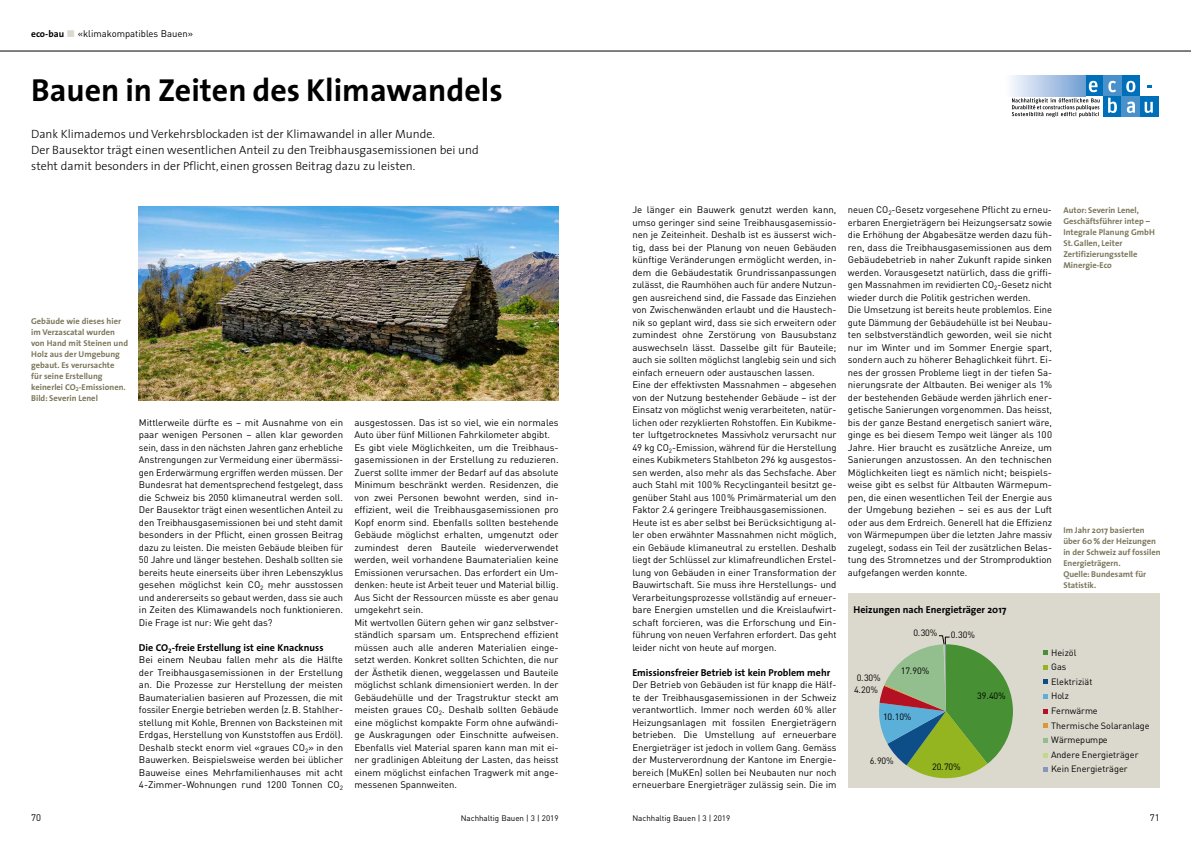
<style>
.page{position:relative;width:1191px;height:842px;background:#fff}
.page>*{position:absolute;margin:0;border:0;box-sizing:border-box;transform-origin:0 0}
.t1{font:700 32px "The Sans";color:#000}
.t2{font:300 12px/16px "The Sans";color:#000}
.t3{font:700 10px "The Sans";color:#000}
.t4{font:9.5px/12.5px "DIN";color:#000;text-align:justify}
.t5{font:9.1px/14.6px "DIN";color:#000}
.t6{font:700 8.5px/11px "The Sans";color:#7b765a}
.t7{font:8px "DIN";color:#000}
.s1{font-family:"The Sans";font-weight:700}
.s2{color:#dbd9ce}
</style>
<div class="page">
<hr style="left:0;top:51px;width:1191px;height:1px;background:#000">
<div style="left:1103px;top:96px;width:55px;height:20px;background:#006fb9"></div>
<div style="left:1121px;top:96px;width:19px;height:20px;background:#4991cb"></div>
<div style="left:1084px;top:76px;width:56px;height:20px;background:#006fb9"></div>
<div style="left:1103px;top:76px;width:18px;height:20px;background:#4991cb"></div>
<div style="left:1004px;top:76px;width:81px;height:20px;background:linear-gradient(to right,#fffeff,#719ed3)"></div>
<svg style="left:1088px;top:81px;width:9px;height:11px"></svg>
<svg style="left:1108px;top:81px;width:8px;height:11px"></svg>
<svg style="left:1126px;top:81px;width:9px;height:11px"></svg>
<svg style="left:1147px;top:85px;width:4px;height:3px"></svg>
<svg style="left:1108px;top:98px;width:8px;height:15px"></svg>
<svg style="left:1126px;top:102px;width:8px;height:11px"></svg>
<svg style="left:1144px;top:102px;width:8px;height:11px"></svg>
<svg style="left:1011px;top:98px;width:88px;height:19px"></svg>
<div style="left:848px;top:593px;width:311px;height:195px;background:#dbd9ce"></div>
<svg style="left:879px;top:635px;width:134px;height:144px"></svg>
<svg style="left:1043px;top:651px;width:4px;height:4px"></svg>
<svg style="left:1043px;top:665px;width:4px;height:4px"></svg>
<svg style="left:1043px;top:680px;width:4px;height:4px"></svg>
<svg style="left:1043px;top:694px;width:4px;height:4px"></svg>
<svg style="left:1043px;top:709px;width:4px;height:4px"></svg>
<svg style="left:1043px;top:724px;width:4px;height:4px"></svg>
<svg style="left:1043px;top:738px;width:4px;height:4px"></svg>
<svg style="left:1043px;top:753px;width:4px;height:4px"></svg>
<svg style="left:1043px;top:768px;width:4px;height:4px"></svg>
<img style="left:139px;top:206px;width:419px;height:195px">
<p class="t4" style="left:31px;top:27px;width:163px"><span class="s1">eco-bau</span> <span class="s2">■</span> «klimakompatibles Bauen»</p>
<h1 class="t1" style="left:31px;top:63px;width:473px">Bauen in Zeiten des Klimawandels</h1>
<p class="t2" style="left:31px;top:126px;width:449px">Dank Klimademos und Verkehrsblockaden ist der Klimawandel in aller Munde.<br>Der Bausektor trägt einen wesentlichen Anteil zu den Treibhausgasemissionen bei und steht damit besonders in der Pflicht, einen grossen Beitrag dazu zu leisten.</p>
<p class="t6" style="left:31px;top:315px;width:98px">Gebäude wie dieses hier im Verzascatal wurden von Hand mit Steinen und<br>Holz aus der Umgebung gebaut. Es verursachte<br>für seine Erstellung keinerlei CO<sub>2</sub>-Emissionen.<br>Bild: Severin Lenel</p>
<p class="t4" style="left:139px;top:416px;width:206px">Mittlerweile dürfte es – mit Ausnahme von ein paar wenigen Personen – allen klar geworden sein, dass in den nächsten Jahren ganz erhebliche Anstrengungen zur Vermeidung einer übermässi&shy;gen Erderwärmung ergriffen werden müssen. Der Bundesrat hat dementsprechend festgelegt, dass die Schweiz bis 2050 klimaneutral werden soll.<br>Der Bausektor trägt einen wesentlichen Anteil zu den Treibhausgasemissionen bei und steht damit besonders in der Pflicht, einen grossen Beitrag dazu zu leisten. Die meisten Gebäude bleiben für 50 Jahre und länger bestehen. Deshalb sollten sie bereits heute einerseits über ihren Lebenszyklus gesehen möglichst kein CO<sub>2</sub> mehr ausstossen und andererseits so gebaut werden, dass sie auch in Zeiten des Klimawandels noch funktionieren.<br>Die Frage ist nur: Wie geht das?</p>
<p class="t3" style="left:139px;top:639px;width:186px">Die CO<sub>2</sub>-freie Erstellung ist eine Knacknuss</p>
<p class="t4" style="left:139px;top:653px;width:206px">Bei einem Neubau fallen mehr als die Hälfte der Treibhausgasemissionen in der Erstellung an. Die Prozesse zur Herstellung der meisten Baumaterialien basieren auf Prozessen, die mit fossiler Energie betrieben werden (z.B. Stahlher&shy;stellung mit Kohle, Brennen von Backsteinen mit Erdgas, Herstellung von Kunststoffen aus Erdöl).<br>Deshalb steckt enorm viel «graues CO<sub>2</sub>» in den Bauwerken. Beispielsweise werden bei üblicher Bauweise eines Mehrfamilienhauses mit acht 4-Zimmer-Wohnungen rund 1200 Tonnen CO<sub>2</sub></p>
<p class="t4" style="left:354px;top:416px;width:206px;text-align:left">ausgestossen. Das ist so viel, wie ein normales Auto über fünf Millionen Fahrkilometer abgibt.<br>Es gibt viele Möglichkeiten, um die Treibhaus&shy;gasemissionen in der Erstellung zu reduzieren.<br>Zuerst sollte immer der Bedarf auf das absolute Minimum beschränkt werden. Residenzen, die von zwei Personen bewohnt werden, sind in&shy;effizient, weil die Treibhausgasemissionen pro Kopf enorm sind. Ebenfalls sollten bestehende Gebäude möglichst erhalten, umgenutzt oder zumindest deren Bauteile wiederverwendet werden, weil vorhandene Baumaterialien keine Emissionen verursachen. Das erfordert ein Um&shy;denken: heute ist Arbeit teuer und Material billig.<br>Aus Sicht der Ressourcen müsste es aber genau umgekehrt sein.<br>Mit wertvollen Gütern gehen wir ganz selbstver&shy;ständlich sparsam um. Entsprechend effizient müssen auch alle anderen Materialien einge&shy;setzt werden. Konkret sollten Schichten, die nur der Ästhetik dienen, weggelassen und Bauteile möglichst schlank dimensioniert werden. In der Gebäudehülle und der Tragstruktur steckt am meisten graues CO<sub>2</sub>. Deshalb sollten Gebäude eine möglichst kompakte Form ohne aufwändi&shy;ge Auskragungen oder Einschnitte aufweisen.<br>Ebenfalls viel Material sparen kann man mit ei&shy;ner gradlinigen Ableitung der Lasten, das heisst einem möglichst einfachen Tragwerk mit ange&shy;messenen Spannweiten.</p>
<p class="t4" style="left:848px;top:203px;width:206px;text-align:left">neuen CO<sub>2</sub>-Gesetz vorgesehene Pflicht zu erneu&shy;erbaren Energieträgern bei Heizungsersatz sowie die Erhöhung der Abgabesätze werden dazu füh&shy;ren, dass die Treibhausgasemissionen aus dem Gebäudebetrieb in naher Zukunft rapide sinken werden. Vorausgesetzt natürlich, dass die griffi&shy;gen Massnahmen im revidierten CO<sub>2</sub>-Gesetz nicht wieder durch die Politik gestrichen werden.<br>Die Umsetzung ist bereits heute problemlos. Eine gute Dämmung der Gebäudehülle ist bei Neubau&shy;ten selbstverständlich geworden, weil sie nicht nur im Winter und im Sommer Energie spart, sondern auch zu höherer Behaglichkeit führt. Ei&shy;nes der grossen Probleme liegt in der tiefen Sa&shy;nierungsrate der Altbauten. Bei weniger als 1% der bestehenden Gebäude werden jährlich ener&shy;getische Sanierungen vorgenommen. Das heisst, bis der ganze Bestand energetisch saniert wäre, ginge es bei diesem Tempo weit länger als 100<br>Jahre. Hier braucht es zusätzliche Anreize, um Sanierungen anzustossen. An den technischen Möglichkeiten liegt es nämlich nicht; beispiels&shy;weise gibt es selbst für Altbauten Wärmepum&shy;pen, die einen wesentlichen Teil der Energie aus der Umgebung beziehen – sei es aus der Luft oder aus dem Erdreich. Generell hat die Effizienz von Wärmepumpen über die letzten Jahre massiv zugelegt, sodass ein Teil der zusätzlichen Belas&shy;tung des Stromnetzes und der Stromproduktion aufgefangen werden konnte.</p>
<p class="t6" style="left:1063px;top:204px;width:93px">Autor: Severin Lenel,<br>Geschäftsführer intep –<br>Integrale Planung GmbH<br>St.Gallen, Leiter<br>Zertifizierungsstelle<br>Minergie-Eco</p>
<p class="t4" style="left:632px;top:203px;width:206px;text-align:left">Je länger ein Bauwerk genutzt werden kann, umso geringer sind seine Treibhausgasemissio&shy;nen je Zeiteinheit. Deshalb ist es äusserst wich&shy;tig, dass bei der Planung von neuen Gebäuden künftige Veränderungen ermöglicht werden, in&shy;dem die Gebäudestatik Grundrissanpassungen zulässt, die Raumhöhen auch für andere Nutzun&shy;gen ausreichend sind, die Fassade das Einziehen von Zwischenwänden erlaubt und die Haustech&shy;nik so geplant wird, dass sie sich erweitern oder zumindest ohne Zerstörung von Bausubstanz auswechseln lässt. Dasselbe gilt für Bauteile; auch sie sollten möglichst langlebig sein und sich einfach erneuern oder austauschen lassen.<br>Eine der effektivsten Massnahmen – abgesehen von der Nutzung bestehender Gebäude – ist der Einsatz von möglichst wenig verarbeiteten, natür&shy;lichen oder rezyklierten Rohstoffen. Ein Kubikme&shy;ter luftgetrocknetes Massivholz verursacht nur 49 kg CO<sub>2</sub>-Emission, während für die Herstellung eines Kubikmeters Stahlbeton 296 kg ausgestos&shy;sen werden, also mehr als das Sechsfache. Aber auch Stahl mit 100% Recyclinganteil besitzt ge&shy;genüber Stahl aus 100% Primärmaterial um den Faktor 2.4 geringere Treibhausgasemissionen.<br>Heute ist es aber selbst bei Berücksichtigung al&shy;ler oben erwähnter Massnahmen nicht möglich, ein Gebäude klimaneutral zu erstellen. Deshalb liegt der Schlüssel zur klimafreundlichen Erstel&shy;lung von Gebäuden in einer Transformation der Bauwirtschaft. Sie muss ihre Herstellungs- und Verarbeitungsprozesse vollständig auf erneuer&shy;bare Energien umstellen und die Kreislaufwirt&shy;schaft forcieren, was die Erforschung und Ein&shy;führung von neuen Verfahren erfordert. Das geht leider nicht von heute auf morgen.</p>
<p class="t3" style="left:632px;top:664px;width:199px">Emissionsfreier Betrieb ist kein Problem mehr</p>
<p class="t4" style="left:632px;top:678px;width:206px">Der Betrieb von Gebäuden ist für knapp die Hälf&shy;te der Treibhausgasemissionen in der Schweiz verantwortlich. Immer noch werden 60% aller Heizungsanlagen mit fossilen Energieträgern betrieben. Die Umstellung auf erneuerbare Energieträger ist jedoch in vollem Gang. Gemäss der Musterverordnung der Kantone im Energie&shy;bereich (MuKEn) sollen bei Neubauten nur noch erneuerbare Energieträger zulässig sein. Die im</p>
<p class="t5" style="left:977px;top:688px;width:30px">39.40%</p>
<p class="t6" style="left:1063px;top:524px;width:99px">Im Jahr 2017 basierten über 60% der Heizungen in der Schweiz auf fossilen<br>Energieträgern.<br>Quelle: Bundesamt für<br>Statistik.</p>
<p class="t3" style="left:853px;top:601px;width:154px">Heizungen nach Energieträger 2017</p>
<p class="t5" style="left:913px;top:625px;width:25px">0.30%</p>
<p class="t5" style="left:951px;top:627px;width:25px">0.30%</p>
<p class="t5" style="left:1051px;top:645px;width:100px">Heizöl<br>Gas<br>Elektriziät<br>Holz<br>Fernwärme<br>Thermische Solaranlage<br>Wärmepumpe<br>Andere Energieträger<br>Kein Energieträger</p>
<p class="t5" style="left:900px;top:663px;width:30px">17.90%</p>
<p class="t5" style="left:856px;top:670px;width:25px">0.30%</p>
<p class="t5" style="left:854px;top:682px;width:25px">4.20%</p>
<p class="t5" style="left:883px;top:710px;width:30px">10.10%</p>
<p class="t5" style="left:869px;top:753px;width:25px">6.90%</p>
<p class="t5" style="left:932px;top:759px;width:30px">20.70%</p>
<p class="t4" style="left:31px;top:811px;width:11px">70</p>
<p class="t7" style="left:461px;top:813px;width:99px">Nachhaltig Bauen | 3 | 2019</p>
<p class="t7" style="left:632px;top:813px;width:99px">Nachhaltig Bauen | 3 | 2019</p>
<p class="t4" style="left:1149px;top:811px;width:11px">71</p>
</div>
